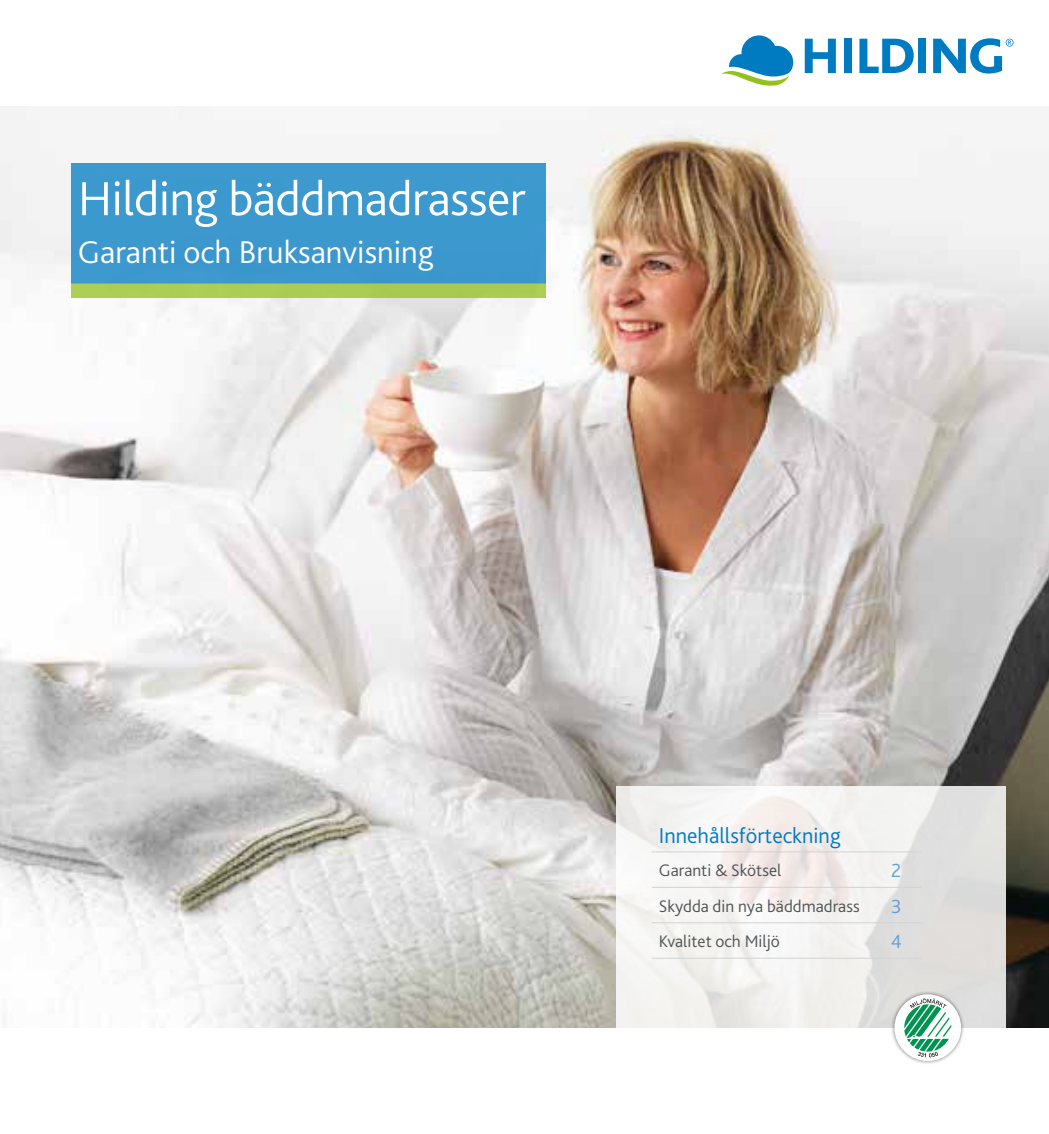
<style>
.page{position:relative;width:1049px;height:1134px;background:#fff}
.page>*{position:absolute;margin:0;border:0;box-sizing:border-box;transform-origin:0 0}
.t1{font:300 50px "Bliss 2";letter-spacing:-.01em;color:#fff}
.t2{font:300 33px "Bliss 2";color:#fff}
.t3{font:300 22.5px "Bliss 2";color:#007bc2}
.t4{font:300 20px "Bliss 2";color:#649ed5}
.t5{font:300 17.5px "Bliss 2";color:#505456}
</style>
<div class="page">
<img style="left:0;top:106px;width:1049px;height:922px">
<svg style="left:805px;top:39px;width:31px;height:34px"></svg>
<div style="left:844px;top:39px;width:7px;height:34px;background:#007bc2"></div>
<svg style="left:859px;top:39px;width:55px;height:34px"></svg>
<div style="left:918px;top:39px;width:8px;height:34px;background:#007bc2"></div>
<svg style="left:721px;top:35px;width:72px;height:51px"></svg>
<svg style="left:933px;top:38px;width:80px;height:36px"></svg>
<svg style="left:616px;top:787px;width:389px;height:241px;fill:#f2f0ed"></svg>
<hr style="left:652px;top:851px;width:219px;height:1px;background:#d1d3d2">
<hr style="left:871px;top:851px;width:50px;height:1px;background:#d1d3d2">
<hr style="left:652px;top:887px;width:219px;height:1px;background:#d1d3d2">
<hr style="left:871px;top:887px;width:50px;height:1px;background:#d1d3d2">
<hr style="left:652px;top:922px;width:219px;height:1px;background:#d1d3d2">
<hr style="left:871px;top:922px;width:50px;height:1px;background:#d1d3d2">
<hr style="left:652px;top:958px;width:219px;height:1px;background:#d1d3d2">
<hr style="left:871px;top:958px;width:50px;height:1px;background:#d1d3d2">
<div style="left:891px;top:991px;width:74px;height:74px;background:#000;opacity:.5"></div>
<div style="left:894px;top:994px;width:67px;height:67px;background:#fff;border-radius:50%"></div>
<svg style="left:904px;top:998px;width:47px;height:59px"></svg>
<div style="left:71px;top:163px;width:475px;height:120px;background:#3c99ce"></div>
<div style="left:71px;top:283px;width:475px;height:15px;background:#accd54"></div>
<h1 class="t1" style="left:78px;top:168px;width:449px">Hilding bäddmadrasser</h1>
<h2 class="t2" style="left:78px;top:232px;width:357px">Garanti och Bruksanvisning</h2>
<p class="t3" style="left:659px;top:821px;width:183px">Innehållsförteckning</p>
<p class="t5" style="left:659px;top:859px;width:124px">Garanti &amp; Skötsel</p>
<p class="t4" style="left:891px;top:858px;width:12px">2</p>
<p class="t5" style="left:659px;top:895px;width:202px">Skydda din nya bäddmadrass</p>
<p class="t4" style="left:891px;top:893px;width:12px">3</p>
<p class="t5" style="left:659px;top:930px;width:122px">Kvalitet och Miljö</p>
<p class="t4" style="left:891px;top:929px;width:12px">4</p>
</div>
